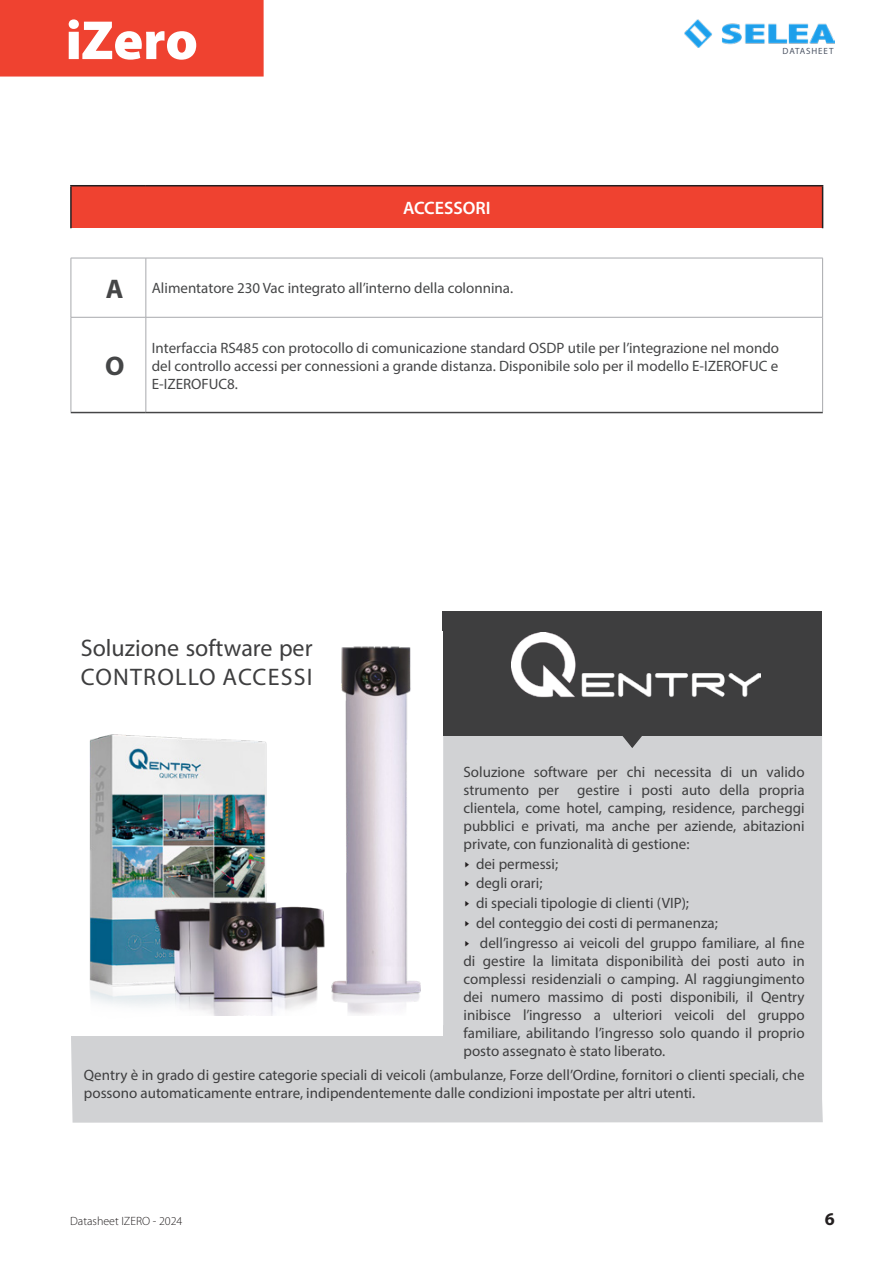
<style>
.page{position:relative;width:893px;height:1263px;background:#fff}
.page>*{position:absolute;margin:0;border:0;box-sizing:border-box;transform-origin:0 0}
.t1{font:900 55.5px "Myriad Pro";letter-spacing:-.01em;color:#fff}
.t2{font:700 27px "Myriad Pro";color:#454647}
.t3{font:24px "Myriad Pro";letter-spacing:.01em;color:#3e3e3f}
.t4{font:24px "Myriad Pro";letter-spacing:.05em;color:#3e3e3f}
.t5{font:600 18px "Myriad Pro";color:#fff}
.t6{font:700 18px "Myriad Pro";color:#231f20}
.t7{font:15px/18px "Myriad Pro";color:#3e3e3f;text-align:justify}
.t8{font:15px/18px "Myriad Pro";color:#454647;text-align:justify}
.t9{font:300 12px "Myriad Pro";color:#231f20}
.t10{font:9px "Myriad Pro";letter-spacing:.1em;color:#4f5766}
</style>
<div class="page">
<img style="left:685px;top:20px;width:149px;height:28px">
<div style="left:0;top:0;width:264px;height:77px;background:#ef4230"></div>
<div style="left:71px;top:186px;width:752px;height:42px;background:#ef4230"></div>
<hr style="left:70px;top:185px;width:76px;height:1px;background:#231f20">
<hr style="left:70px;top:186px;width:2px;height:42px;background:#231f20">
<hr style="left:146px;top:185px;width:677px;height:1px;background:#231f20">
<hr style="left:822px;top:186px;width:1px;height:42px;background:#231f20">
<hr style="left:71px;top:258px;width:1px;height:59px;background:#a8a9ad">
<hr style="left:146px;top:258px;width:1px;height:59px;background:#a8a9ad">
<hr style="left:822px;top:258px;width:1px;height:59px;background:#a8a9ad">
<hr style="left:71px;top:317px;width:75px;height:1px;background:#a8a9ad">
<hr style="left:71px;top:317px;width:1px;height:95px;background:#a8a9ad">
<hr style="left:146px;top:317px;width:677px;height:1px;background:#a8a9ad">
<hr style="left:146px;top:317px;width:1px;height:95px;background:#a8a9ad">
<hr style="left:822px;top:317px;width:1px;height:95px;background:#a8a9ad">
<hr style="left:71px;top:258px;width:75px;height:1px;background:#a8a9ad">
<hr style="left:146px;top:258px;width:677px;height:1px;background:#a8a9ad">
<hr style="left:71px;top:412px;width:75px;height:1px;background:#454647">
<hr style="left:146px;top:412px;width:677px;height:1px;background:#454647">
<div style="left:71px;top:735px;width:752px;height:388px;background:#d1d2d4"></div>
<div style="left:442px;top:611px;width:380px;height:124px;background:#3e3e3f"></div>
<svg style="left:619px;top:735px;width:26px;height:14px"></svg>
<img style="left:511px;top:632px;width:249px;height:66px">
<div style="left:38px;top:631px;width:404px;height:404px;background:#fff"></div>
<img style="left:89px;top:734px;width:184px;height:282px">
<img style="left:154px;top:646px;width:267px;height:369px">
<svg style="left:465px;top:861px;width:4px;height:6px"></svg>
<svg style="left:465px;top:881px;width:4px;height:6px"></svg>
<svg style="left:465px;top:901px;width:4px;height:6px"></svg>
<svg style="left:465px;top:921px;width:4px;height:5px"></svg>
<svg style="left:465px;top:941px;width:4px;height:5px"></svg>
<p class="t1" style="left:66px;top:9px;width:134px">iZero</p>
<p class="t5" style="left:403px;top:196px;width:89px">ACCESSORI</p>
<p class="t2" style="left:106px;top:271px;width:19px">A</p>
<p class="t8" style="left:152px;top:279px;width:363px">Alimentatore 230 Vac integrato all’interno della colonnina.</p>
<p class="t10" style="left:783px;top:46px;width:52px">DATASHEET</p>
<p class="t2" style="left:105px;top:348px;width:21px">O</p>
<p class="t8" style="left:152px;top:338px;width:629px">Interfaccia RS485 con protocollo di comunicazione standard OSDP utile per l’integrazione nel mondo del controllo accessi per connessioni a grande distanza. Disponibile solo per il modello E-IZEROFUC e E-IZEROFUC8.</p>
<p class="t3" style="left:81px;top:633px;width:233px">Soluzione software per</p>
<p class="t4" style="left:81px;top:662px;width:233px">CONTROLLO ACCESSI</p>
<p class="t7" style="left:463px;top:762px;width:343px">Soluzione software per chi necessita di un valido strumento per gestire i posti auto della propria clientela, come hotel, camping, residence, parcheggi pubblici e privati, ma anche per aziende, abitazioni private, con funzionalità di gestione:</p>
<p class="t7" style="left:476px;top:854px;width:84px">dei permessi;</p>
<p class="t7" style="left:476px;top:874px;width:68px">degli orari;</p>
<p class="t7" style="left:476px;top:894px;width:215px">di speciali tipologie di clienti (VIP);</p>
<p class="t7" style="left:476px;top:914px;width:243px">del conteggio dei costi di permanenza;</p>
<p class="t7" style="left:463px;top:933px;width:343px;text-indent:16px">dell’ingresso ai veicoli del gruppo familiare, al fine di gestire la limitata disponibilità dei posti auto in complessi residenziali o camping. Al raggiungimento dei numero massimo di posti disponibili, il Qentry inibisce l’ingresso a ulteriori veicoli del gruppo familiare, abilitando l’ingresso solo quando il proprio posto assegnato è stato liberato.</p>
<p class="t7" style="left:84px;top:1066px;width:722px">Qentry è in grado di gestire categorie speciali di veicoli (ambulanze, Forze dell’Ordine, fornitori o clienti speciali, che possono automaticamente entrare, indipendentemente dalle condizioni impostate per altri utenti.</p>
<p class="t9" style="left:70px;top:1214px;width:114px">Datasheet IZERO - 2024</p>
<p class="t6" style="left:825px;top:1208px;width:11px">6</p>
</div>
